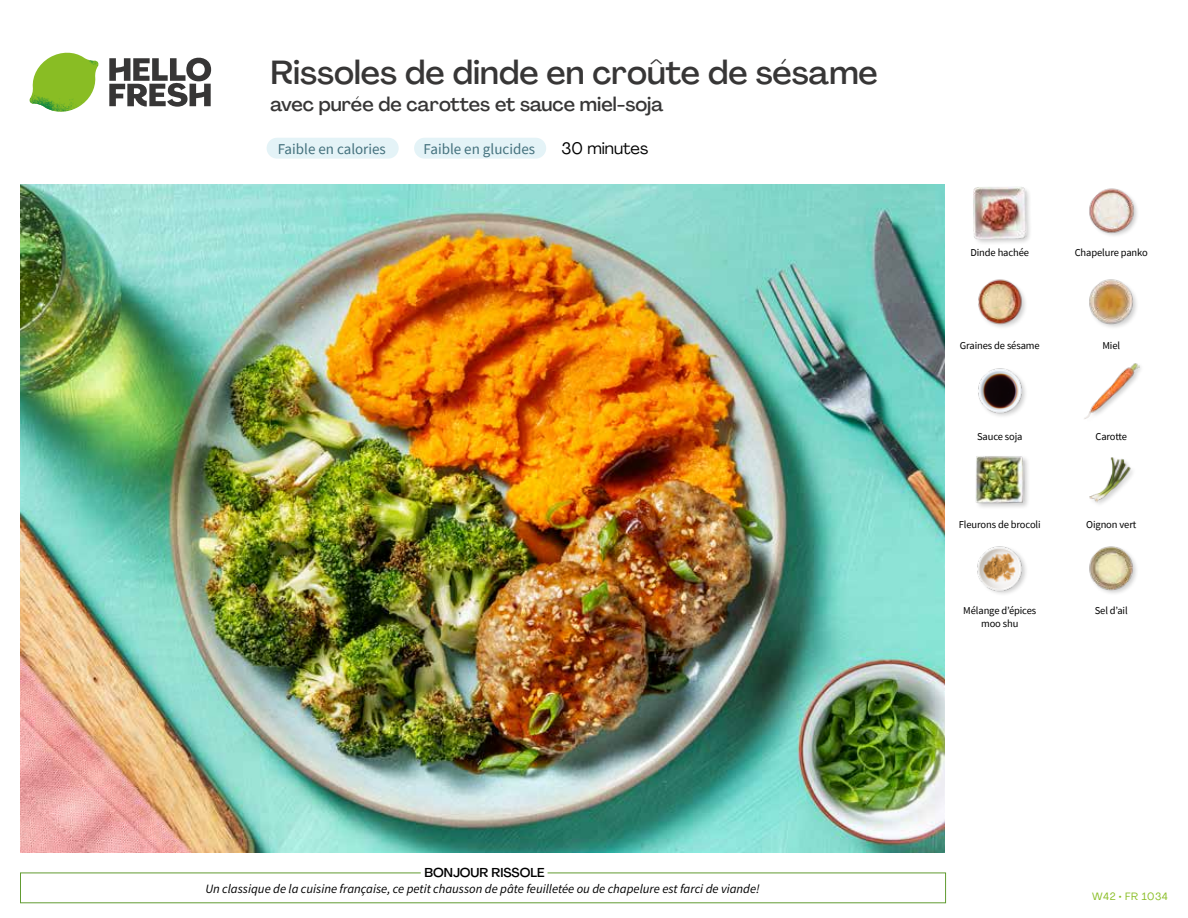
<style>
.page{position:relative;width:1188px;height:918px;background:#fff}
.page>*{position:absolute;margin:0;border:0;box-sizing:border-box;transform-origin:0 0}
.t1{font:500 33px "Agrandir";color:#373636}
.t2{font:500 19.5px "Agrandir";color:#373636}
.t3{font:16.5px "Agrandir";color:#000}
.t4{font:15px "Source Sans Pro";color:#43707c}
.t5{font:italic 12.75px "Source Sans Pro";color:#000}
.t6{font:500 12.75px "Agrandir";color:#000}
.t7{font:10.5px/13.5px "Source Sans Pro";letter-spacing:-.01em;color:#000;text-align:center}
.t8{font:10.5px "Agrandir";letter-spacing:.05em;color:#89bd24}
</style>
<div class="page">
<svg style="left:109px;top:57px;width:102px;height:50px"></svg>
<svg style="left:34px;top:53px;width:62px;height:40px"></svg>
<img style="left:67px;top:53px;width:32px;height:26px">
<img style="left:33px;top:75px;width:59px;height:11px">
<img style="left:29px;top:79px;width:61px;height:33px">
<img style="left:65px;top:86px;width:27px;height:25px">
<img style="left:21px;top:184px;width:924px;height:668px">
<div style="left:414px;top:138px;width:132px;height:21px;background:#e4f3f7;border-radius:10px"></div>
<div style="left:267px;top:138px;width:132px;height:21px;background:#e4f3f7;border-radius:10px"></div>
<img style="left:1089px;top:546px;width:48px;height:48px">
<img style="left:977px;top:546px;width:49px;height:48px">
<img style="left:1089px;top:457px;width:44px;height:47px">
<div style="left:975px;top:454px;width:56px;height:55px;background:#000;opacity:.2"></div>
<img style="left:975px;top:454px;width:50px;height:51px">
<img style="left:1084px;top:363px;width:56px;height:56px">
<img style="left:978px;top:368px;width:48px;height:48px">
<img style="left:1089px;top:279px;width:48px;height:49px">
<img style="left:978px;top:279px;width:48px;height:48px">
<img style="left:1089px;top:188px;width:48px;height:48px">
<div style="left:972px;top:186px;width:61px;height:60px;background:#000;opacity:.2"></div>
<img style="left:973px;top:186px;width:53px;height:53px">
<h1 class="t1" style="left:271px;top:52px;width:609px">Rissoles de dinde en croûte de sésame</h1>
<h2 class="t2" style="left:271px;top:92px;width:394px">avec purée de carottes et sauce miel-soja</h2>
<h3 class="t4" style="left:278px;top:139px;width:110px">Faible en calories</h3>
<h3 class="t4" style="left:424px;top:139px;width:113px">Faible en glucides</h3>
<h3 class="t3" style="left:562px;top:138px;width:88px">30 minutes</h3>
<p class="t7" style="left:970px;top:246px;width:60px">Dinde hachée</p>
<p class="t7" style="left:1075px;top:246px;width:75px">Chapelure panko</p>
<p class="t7" style="left:960px;top:338px;width:81px">Graines de sésame</p>
<p class="t7" style="left:1102px;top:338px;width:19px">Miel</p>
<p class="t7" style="left:977px;top:430px;width:47px">Sauce soja</p>
<p class="t7" style="left:1095px;top:430px;width:33px">Carotte</p>
<p class="t7" style="left:959px;top:517px;width:83px">Fleurons de brocoli</p>
<p class="t7" style="left:1086px;top:517px;width:52px">Oignon vert</p>
<p class="t7" style="left:963px;top:603px;width:75px">Mélange d’épices moo shu</p>
<p class="t7" style="left:1095px;top:603px;width:35px">Sel d’ail</p>
<p class="t6" style="left:424px;top:864px;width:121px">BONJOUR RISSOLE</p>
<p class="t5" style="left:205px;top:881px;width:556px">Un classique de la cuisine française, ce petit chausson de pâte feuilletée ou de chapelure est farci de viande!</p>
<p class="t8" style="left:1092px;top:890px;width:77px">W42 • FR 1034</p>
</div>
